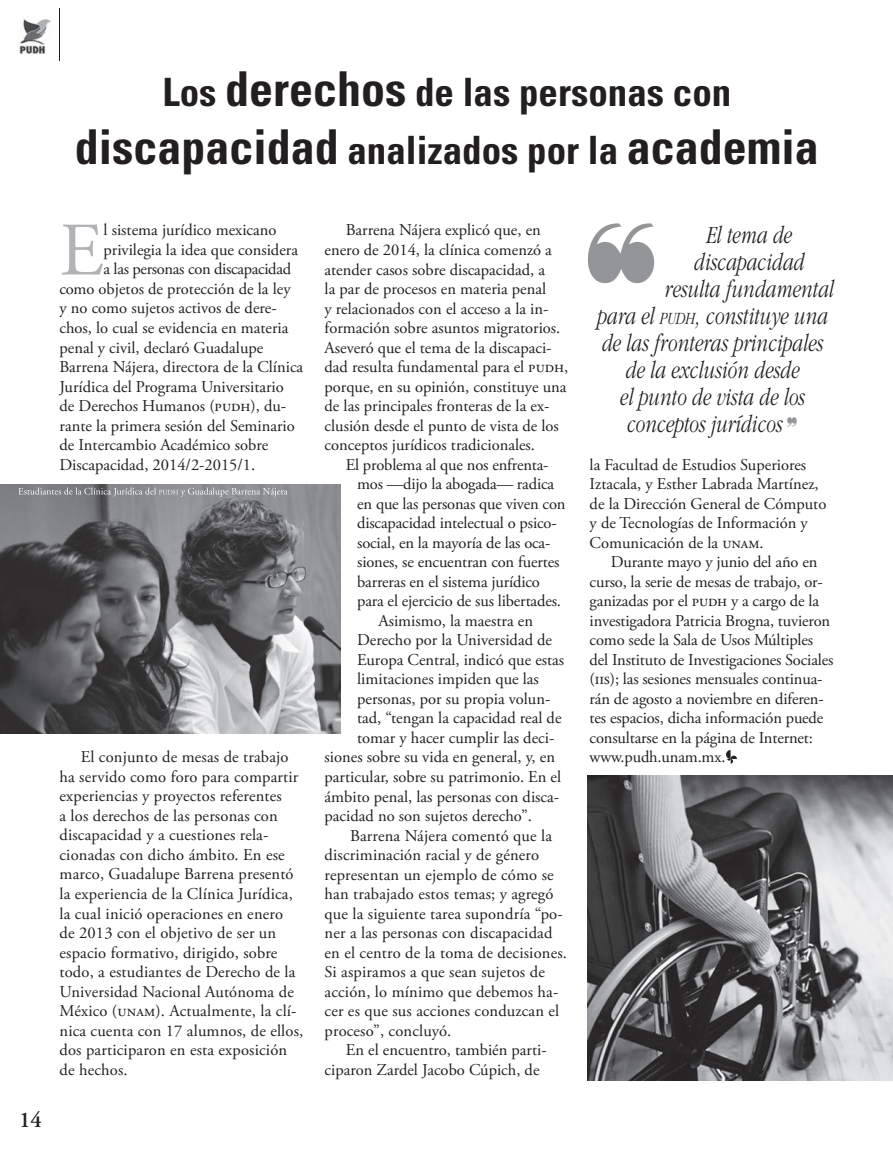
<style>
.page{position:relative;width:893px;height:1149px;background:#fff}
.page>*{position:absolute;margin:0;border:0;box-sizing:border-box;transform-origin:0 0}
.t1{font:75.3px "Adobe Garamond Pro";color:#b2b3b7}
.t2{font:700 condensed 48px "Univers";color:#231f20}
.t3{font:700 condensed 39px "Univers";color:#231f20}
.t4{font:italic 300 25.5px "Garamond";color:#231f20;scale:.75 1}
.t5{font:600 22.5px "Adobe Garamond";color:#231f20}
.t6{font:16.5px/19.5px "Adobe Garamond Pro";color:#231f20}
.t7{font:16.5px "Adobe Garamond Pro";letter-spacing:-.02em;color:#231f20}
.s1{font-size:48px}
.s2{font-size:39px}
.s3{font-size:17.85px}
.s4{color:#939598}
</style>
<div class="page">
<img style="left:19px;top:19px;width:32px;height:35px">
<hr style="left:60px;top:9px;width:1px;height:52px;background:#231f20">
<svg style="left:726px;top:750px;width:11px;height:13px"></svg>
<img style="left:588px;top:775px;width:305px;height:305px">
<img style="left:0;top:484px;width:340px;height:249px">
<svg style="left:588px;top:223px;width:66px;height:60px"></svg>
<svg style="left:18px;top:487px;width:270px;height:10px;background:#96979a"></svg>
<h3 class="t3" style="left:162px;top:78px;width:570px">Los <span class="s1">derechos</span> de las personas con</h3>
<h2 class="t2" style="left:75px;top:129px;width:746px">discapacidad <span class="s2">analizados por la</span> academia</h2>
<h1 class="t1" style="left:60px;top:220px;width:45px">E</h1>
<p class="t6" style="left:104px;top:222px;width:175px">l sistema jurídico mexicano</p>
<p class="t6" style="left:104px;top:241px;width:196px">privilegia la idea que considera</p>
<p class="t7" style="left:104px;top:262px;width:189px">a las personas con discapacidad</p>
<p class="t6" style="left:60px;top:280px;width:233px">como objetos de protección de la ley</p>
<p class="t6" style="left:60px;top:300px;width:219px">y no como sujetos activos de dere-</p>
<p class="t6" style="left:60px;top:319px;width:231px">chos, lo cual se evidencia en materia</p>
<p class="t6" style="left:60px;top:339px;width:205px">penal y civil, declaró Guadalupe</p>
<p class="t6" style="left:60px;top:358px;width:245px">Barrena Nájera, directora de la Clínica</p>
<p class="t6" style="left:60px;top:378px;width:226px">Jurídica del Programa Universitario</p>
<p class="t6" style="left:60px;top:397px;width:228px">de Derechos Humanos (pudh), du-</p>
<p class="t6" style="left:60px;top:417px;width:237px">rante la primera sesión del Seminario</p>
<p class="t6" style="left:60px;top:436px;width:210px">de Intercambio Académico sobre</p>
<p class="t6" style="left:60px;top:456px;width:197px">Discapacidad, 2014/2-2015/1.</p>
<h3 class="t5" style="left:19px;top:1110px;width:24px">14</h3>
<p class="t6" style="left:60px;top:748px;width:245px;text-indent:21px">El conjunto de mesas de trabajo ha servido como foro para compartir experiencias y proyectos referentes<br>a los derechos de las personas con discapacidad y a cuestiones rela&shy;cionadas con dicho ámbito. En ese marco, Guadalupe Barrena presentó la experiencia de la Clínica Jurídica, la cual inició operaciones en enero<br>de 2013 con el objetivo de ser un espacio formativo, dirigido, sobre todo, a estudiantes de Derecho de la Universidad Nacional Autónoma de México (unam). Actualmente, la clí&shy;nica cuenta con 17 alumnos, de ellos, dos participaron en esta exposición de hechos.</p>
<p class="t6" style="left:325px;top:222px;width:245px;text-indent:21px">Barrena Nájera explicó que, en enero de 2014, la clínica comenzó a atender casos sobre discapacidad, a<br>la par de procesos en materia penal<br>y relacionados con el acceso a la in&shy;formación sobre asuntos migratorios.<br>Aseveró que el tema de la discapaci&shy;dad resulta fundamental para el pudh, porque, en su opinión, constituye una de las principales fronteras de la ex&shy;clusión desde el punto de vista de los conceptos jurídicos tradicionales.</p>
<p class="t6" style="left:346px;top:456px;width:204px">El problema al que nos enfrenta-</p>
<p class="t6" style="left:357px;top:475px;width:199px">mos —dijo la abogada— radica</p>
<p class="t6" style="left:357px;top:495px;width:210px">en que las personas que viven con</p>
<p class="t6" style="left:357px;top:514px;width:201px">discapacidad intelectual o psico-</p>
<p class="t6" style="left:357px;top:534px;width:195px">social, en la mayoría de las oca-</p>
<p class="t6" style="left:357px;top:553px;width:204px">siones, se encuentran con fuertes</p>
<p class="t6" style="left:357px;top:573px;width:184px">barreras en el sistema jurídico</p>
<p class="t6" style="left:357px;top:592px;width:205px">para el ejercicio de sus libertades.</p>
<p class="t6" style="left:378px;top:612px;width:156px">Asimismo, la maestra en</p>
<p class="t6" style="left:357px;top:631px;width:196px">Derecho por la Universidad de</p>
<p class="t6" style="left:357px;top:651px;width:209px">Europa Central, indicó que estas</p>
<p class="t6" style="left:357px;top:670px;width:183px">limitaciones impiden que las</p>
<p class="t6" style="left:357px;top:690px;width:195px">personas, por su propia volun-</p>
<p class="t6" style="left:357px;top:709px;width:206px">tad, “tengan la capacidad real de</p>
<p class="t6" style="left:357px;top:729px;width:199px">tomar y hacer cumplir las deci-</p>
<p class="t6" style="left:325px;top:748px;width:232px">siones sobre su vida en general, y, en</p>
<p class="t6" style="left:325px;top:768px;width:238px">particular, sobre su patrimonio. En el</p>
<p class="t6" style="left:325px;top:787px;width:236px">ámbito penal, las personas con disca-</p>
<p class="t6" style="left:325px;top:807px;width:209px">pacidad no son sujetos derecho”.</p>
<p class="t6" style="left:350px;top:826px;width:204px">Barrena Nájera comentó que la</p>
<p class="t6" style="left:325px;top:846px;width:216px">discriminación racial y de género</p>
<p class="t6" style="left:325px;top:865px;width:231px">representan un ejemplo de cómo se</p>
<p class="t6" style="left:325px;top:885px;width:230px">han trabajado estos temas; y agregó</p>
<p class="t6" style="left:325px;top:904px;width:240px">que la siguiente tarea supondría “po-</p>
<p class="t6" style="left:325px;top:924px;width:229px">ner a las personas con discapacidad</p>
<p class="t6" style="left:325px;top:943px;width:244px">en el centro de la toma de decisiones.</p>
<p class="t6" style="left:325px;top:963px;width:222px">Si aspiramos a que sean sujetos de</p>
<p class="t6" style="left:325px;top:982px;width:235px">acción, lo mínimo que debemos ha-</p>
<p class="t6" style="left:325px;top:1002px;width:236px">cer es que sus acciones conduzcan el</p>
<p class="t6" style="left:325px;top:1021px;width:128px">proceso”, concluyó.</p>
<p class="t6" style="left:346px;top:1041px;width:202px">En el encuentro, también parti-</p>
<p class="t6" style="left:325px;top:1060px;width:216px">ciparon Zardel Jacobo Cúpich, de</p>
<h3 class="t4" style="left:705px;top:225px;width:116px">El tema de</h3>
<h3 class="t4" style="left:693px;top:252px;width:149px">discapacidad</h3>
<h3 class="t4" style="left:663px;top:279px;width:227px">resulta fundamental</h3>
<h3 class="t4" style="left:596px;top:306px;width:309px">para el <span class="s3">PUDH</span>, constituye una</h3>
<h3 class="t4" style="left:601px;top:333px;width:297px">de las fronteras principales</h3>
<h3 class="t4" style="left:625px;top:360px;width:233px">de la exclusión desde</h3>
<h3 class="t4" style="left:619px;top:387px;width:248px">el punto de vista de los</h3>
<h3 class="t4" style="left:626px;top:414px;width:230px">conceptos jurídicos <span class="s4">❞</span></h3>
<p class="t6" style="left:590px;top:456px;width:238px">la Facultad de Estudios Superiores Iztacala, y Esther Labrada Martínez, de la Dirección General de Cómputo y de Tecnologías de Información y Comunicación de la unam.</p>
<p class="t6" style="left:590px;top:553px;width:245px;text-indent:21px">Durante mayo y junio del año en curso, la serie de mesas de trabajo, or&shy;ganizadas por el pudh y a cargo de la investigadora Patricia Brogna, tuvieron como sede la Sala de Usos Múltiples del Instituto de Investigaciones Sociales (iis); las sesiones mensuales continua&shy;rán de agosto a noviembre en diferen&shy;tes espacios, dicha información puede consultarse en la página de Internet: www.pudh.unam.mx.</p>
</div>
